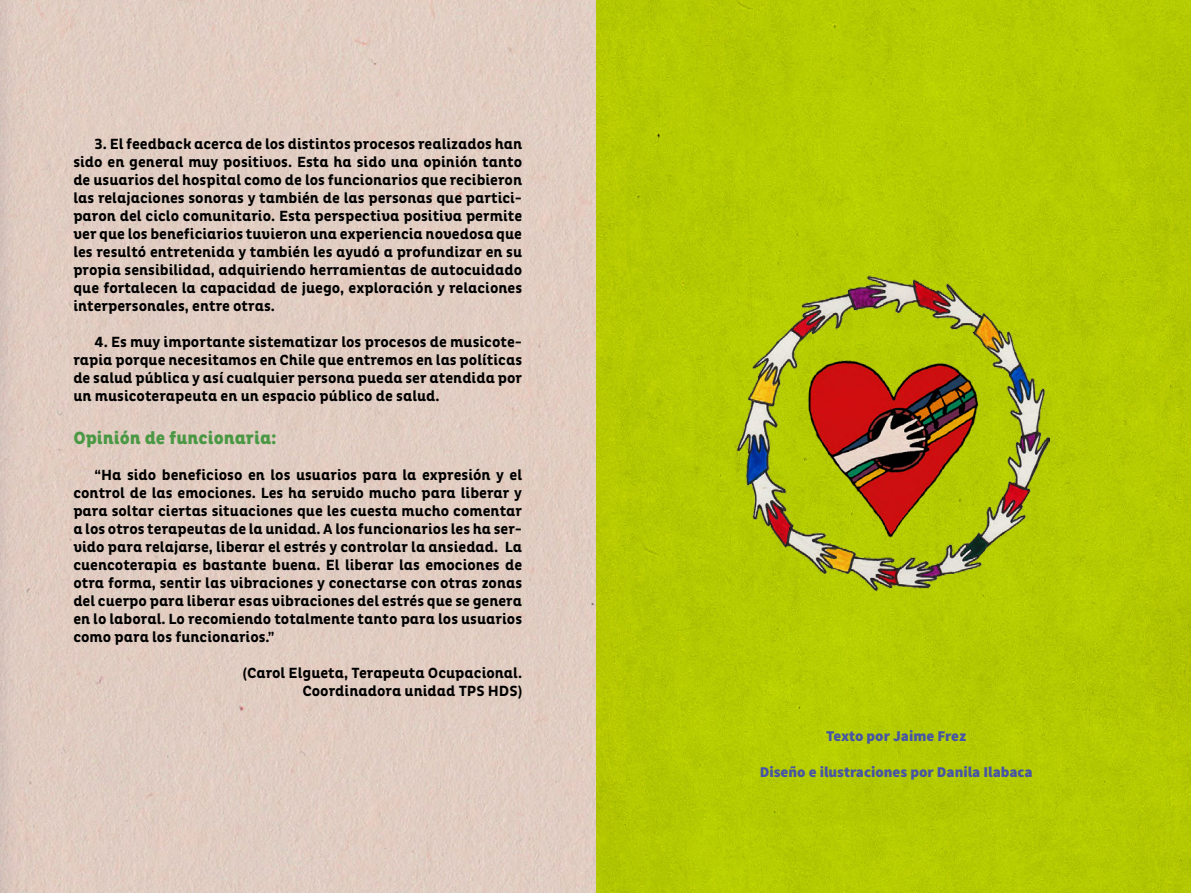
<style>
.page{position:relative;width:1191px;height:893px;background:#fff}
.page>*{position:absolute;margin:0;border:0;box-sizing:border-box;transform-origin:0 0}
.t1{font:800 18px "Pluto Cond";color:#4a9844}
.t2{font:700 15px/18px "Pluto Cond";color:#000;text-align:justify}
.t3{font:900 15px "Source Sans Pro";color:#4554a5}
</style>
<div class="page">
<div style="left:0;top:0;width:596px;height:893px;background:#e1ccc1"></div>
<img style="left:596px;top:0;width:595px;height:893px">
<img style="left:737px;top:267px;width:312px;height:358px">
<img style="left:805px;top:359px;width:176px;height:183px">
<p class="t2" style="left:73px;top:135px;width:450px;text-indent:21px">3. El feedback acerca de los distintos procesos realizados han sido en general muy positivos. Esta ha sido una opinión tanto de usuarios del hospital como de los funcionarios que recibieron las relajaciones sonoras y también de las personas que partici&shy;paron del ciclo comunitario. Esta perspectiva positiva permite ver que los beneficiarios tuvieron una experiencia novedosa que les resultó entretenida y también les ayudó a profundizar en su propia sensibilidad, adquiriendo herramientas de autocuidado que fortalecen la capacidad de juego, exploración y relaciones interpersonales, entre otras.</p>
<p class="t2" style="left:73px;top:333px;width:450px;text-indent:21px">4. Es muy importante sistematizar los procesos de musicote&shy;rapia porque necesitamos en Chile que entremos en las políticas de salud pública y así cualquier persona pueda ser atendida por un musicoterapeuta en un espacio público de salud.</p>
<p class="t1" style="left:73px;top:428px;width:205px">Opinión de funcionaria:</p>
<p class="t2" style="left:73px;top:466px;width:450px;text-indent:21px">“Ha sido beneficioso en los usuarios para la expresión y el control de las emociones. Les ha servido mucho para liberar y para soltar ciertas situaciones que les cuesta mucho comentar a los otros terapeutas de la unidad. A los funcionarios les ha ser&shy;vido para relajarse, liberar el estrés y controlar la ansiedad. La cuencoterapia es bastante buena. El liberar las emociones de otra forma, sentir las vibraciones y conectarse con otras zonas del cuerpo para liberar esas vibraciones del estrés que se genera en lo laboral. Lo recomiendo totalmente tanto para los usuarios como para los funcionarios.”</p>
<p class="t2" style="left:243px;top:664px;width:281px;text-align:right">(Carol Elgueta, Terapeuta Ocupacional.<br>Coordinadora unidad TPS HDS)</p>
<p class="t3" style="left:826px;top:727px;width:142px">Texto por Jaime Frez</p>
<p class="t3" style="left:760px;top:763px;width:274px">Diseño e ilustraciones por Danila Ilabaca</p>
</div>
